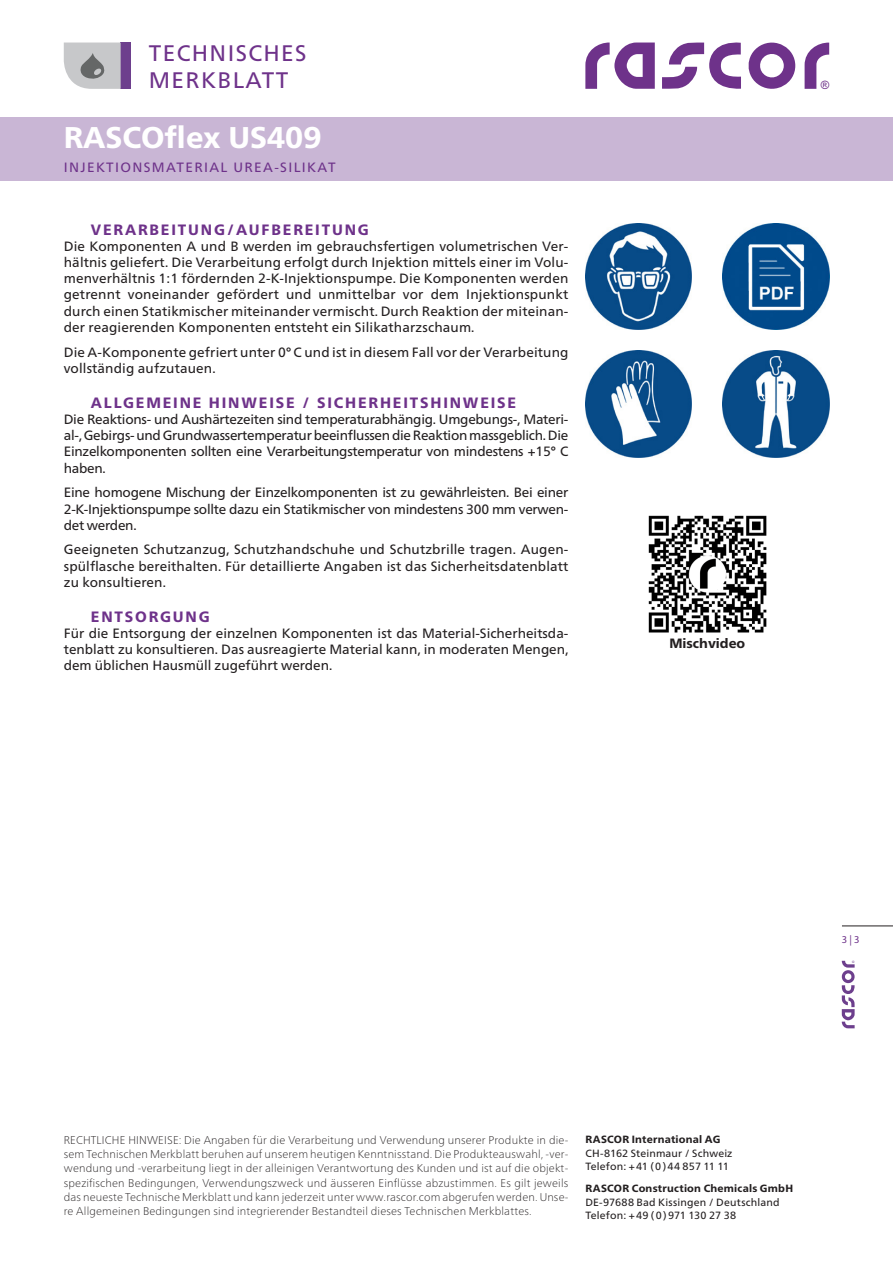
<style>
.page{position:relative;width:893px;height:1263px;background:#fff}
.page>*{position:absolute;margin:0;border:0;box-sizing:border-box;transform-origin:0 0}
.t1{font:800 30px "Frutiger Neue LT Pro";color:#fff}
.t2{font:22.5px/27px "Frutiger Neue LT Pro";letter-spacing:.06em;color:#6e328a}
.t3{font:800 15px "Frutiger Neue LT Pro";letter-spacing:.12em;color:#6e328a}
.t4{font:13.5px/16.2px "Frutiger Neue LT Pro";letter-spacing:.01em;color:#231f20;text-align:justify}
.t5{font:13.5px "Frutiger Neue LT Pro";letter-spacing:.1em;color:#6e328a}
.t6{font:800 13.5px "Frutiger Neue LT Pro";color:#231f20}
.t7{font:11.55px "Arial";color:#6e328a}
.t8{font:100 11.25px/14.2px "Frutiger Neue LT Pro";letter-spacing:.015em;color:#231f20;text-align:justify}
.t9{font:10.5px/13.5px "Frutiger Neue LT Pro";letter-spacing:.015em;color:#231f20}
.t10{font:800 10.5px "Frutiger Neue LT Pro";letter-spacing:.02em;color:#231f20}
.t11{font:10.5px "Myriad Pro";color:#6e328a}
.t12{font:3.15px "Arial";color:#6d3f8d}
</style>
<div class="page">
<div style="left:0;top:117px;width:893px;height:64px;background:#c9b6d5"></div>
<svg style="left:805px;top:43px;width:24px;height:46px"></svg>
<svg style="left:585px;top:43px;width:70px;height:46px"></svg>
<svg style="left:662px;top:43px;width:133px;height:46px"></svg>
<div style="left:121px;top:43px;width:10px;height:46px;background:#6d3f8d"></div>
<svg style="left:64px;top:43px;width:57px;height:46px;background:#bcbdbf"></svg>
<hr style="left:842px;top:926px;width:51px;height:1px;background:#231f20">
<img style="left:585px;top:223px;width:107px;height:107px">
<img style="left:585px;top:351px;width:107px;height:106px">
<img style="left:723px;top:351px;width:106px;height:106px">
<img style="left:723px;top:223px;width:106px;height:107px">
<svg style="left:842px;top:961px;width:12px;height:67px"></svg>
<img style="left:648px;top:515px;width:119px;height:118px">
<h2 class="t2" style="left:149px;top:39px;width:159px">TECHNISCHES<br>MERKBLATT</h2>
<h1 class="t1" style="left:64px;top:120px;width:259px">RASCOflex US409</h1>
<p class="t5" style="left:64px;top:159px;width:273px">INJEKTIONSMATERIAL UREA-SILIKAT</p>
<p class="t3" style="left:91px;top:220px;width:280px">VERARBEITUNG/AUFBEREITUNG</p>
<p class="t4" style="left:64px;top:238px;width:506px">Die Komponenten A und B werden im gebrauchsfertigen volumetrischen Ver&shy;hältnis geliefert. Die Verarbeitung erfolgt durch Injektion mittels einer im Volu&shy;menverhältnis 1:1 fördernden 2-K-Injektionspumpe. Die Komponenten werden getrennt voneinander gefördert und unmittelbar vor dem Injektionspunkt durch einen Statikmischer miteinander vermischt. Durch Reaktion der miteinan&shy;der reagierenden Komponenten entsteht ein Silikatharzschaum.</p>
<p class="t4" style="left:64px;top:344px;width:506px">Die A-Komponente gefriert unter 0° C und ist in diesem Fall vor der Verarbeitung vollständig aufzutauen.</p>
<p class="t3" style="left:91px;top:394px;width:427px">ALLGEMEINE HINWEISE / SICHERHEITSHINWEISE</p>
<p class="t4" style="left:64px;top:411px;width:506px">Die Reaktions- und Aushärtezeiten sind temperaturabhängig. Umgebungs-, Materi&shy;al-, Gebirgs- und Grundwassertemperatur beeinflussen die Reaktion massgeblich. Die Einzelkomponenten sollten eine Verarbeitungstemperatur von mindestens +15° C haben.</p>
<p class="t4" style="left:64px;top:484px;width:506px">Eine homogene Mischung der Einzelkomponenten ist zu gewährleisten. Bei einer 2-K-Injektionspumpe sollte dazu ein Statikmischer von mindestens 300 mm verwen&shy;det werden.</p>
<p class="t4" style="left:64px;top:541px;width:506px">Geeigneten Schutzanzug, Schutzhandschuhe und Schutzbrille tragen. Augen&shy;spülflasche bereithalten. Für detaillierte Angaben ist das Sicherheitsdatenblatt zu konsultieren.</p>
<p class="t3" style="left:91px;top:608px;width:120px">ENTSORGUNG</p>
<p class="t4" style="left:64px;top:625px;width:506px">Für die Entsorgung der einzelnen Komponenten ist das Material-Sicherheitsda&shy;tenblatt zu konsultieren. Das ausreagierte Material kann, in moderaten Mengen, dem üblichen Hausmüll zugeführt werden.</p>
<p class="t6" style="left:669px;top:635px;width:77px">Mischvideo</p>
<p class="t7" style="left:821px;top:77px;width:10px">®</p>
<p class="t11" style="left:842px;top:933px;width:19px">3 | 3</p>
<p class="t12" style="left:851px;top:963px;width:4px;rotate:-90deg">®</p>
<p class="t8" style="left:64px;top:1133px;width:506px">RECHTLICHE HINWEISE: Die Angaben für die Verarbeitung und Verwendung unserer Produkte in die&shy;sem Technischen Merkblatt beruhen auf unserem heutigen Kenntnisstand. Die Produkteauswahl, -ver&shy;wendung und -verarbeitung liegt in der alleinigen Verantwortung des Kunden und ist auf die objekt&shy;spezifischen Bedingungen, Verwendungszweck und äusseren Einflüsse abzustimmen. Es gilt jeweils das neueste Technische Merkblatt und kann jederzeit unter www.rascor.com abgerufen werden. Unse&shy;re Allgemeinen Bedingungen sind integrierender Bestandteil dieses Technischen Merkblattes.</p>
<p class="t10" style="left:585px;top:1133px;width:137px">RASCOR International AG</p>
<p class="t9" style="left:585px;top:1146px;width:149px">CH-8162 Steinmaur / Schweiz<br>Telefon: +41 (0)44 857 11 11</p>
<p class="t10" style="left:585px;top:1182px;width:209px">RASCOR Construction Chemicals GmbH</p>
<p class="t9" style="left:585px;top:1195px;width:196px">DE-97688 Bad Kissingen / Deutschland<br>Telefon: +49 (0)971 130 27 38</p>
</div>
